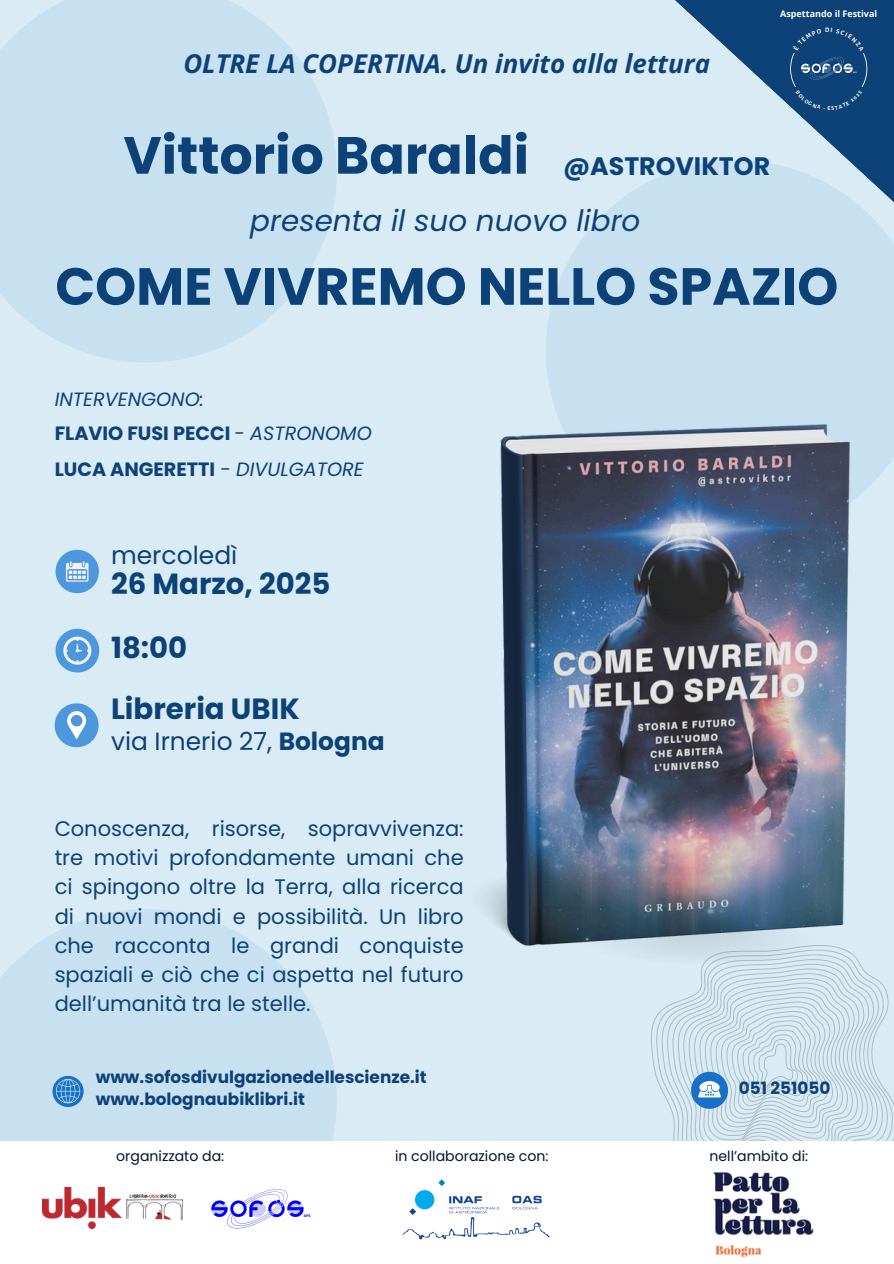
<style>
.page{position:relative;width:894px;height:1264px;background:#fff}
.page>*{position:absolute;margin:0;border:0;box-sizing:border-box;transform-origin:0 0}
.t1{font:700 52.2px "Poppins";color:#0d4278}
.t2{font:italic 29.4px "Poppins";color:#0d4278}
.t3{font:700 29.1px "Poppins";color:#0d4278}
.t4{font:italic 700 25.95px "Open Sans";color:#0d4278}
.t5{font:700 25.2px "Poppins";color:#0d4278}
.t6{font:24.9px "Poppins";color:#0d4278}
.t7{font:21px/29.2px "Poppins";color:#0d4278;text-align:justify}
.t8{font:700 19.2px "Poppins";color:#0d4278}
.t9{font:italic 19.2px "Poppins";color:#0d4278}
.t10{font:700 16.8px "Poppins";color:#0d4278}
.t11{font:14.1px "Poppins";color:#001430}
.t12{font:700 9px "Open Sans";color:#fff}
.s1{font-weight:400}
.s2{font-weight:400;font-style:italic}
.s3{font-weight:700}
</style>
<div class="page">
<div style="left:0;top:0;width:893px;height:1263px;background:#d9ecf6"></div>
<svg style="left:546px;top:174px;width:347px;height:337px;background:#c9e1f1"></svg>
<svg style="left:0;top:909px;width:337px;height:231px;background:#cae2f1"></svg>
<svg style="left:0;top:0;width:337px;height:362px;background:#cae2f1"></svg>
<svg style="left:654px;top:949px;width:239px;height:188px"></svg>
<svg style="left:659px;top:954px;width:230px;height:186px"></svg>
<svg style="left:665px;top:958px;width:219px;height:182px"></svg>
<img style="left:630px;top:945px;width:192px;height:21px">
<svg style="left:56px;top:550px;width:43px;height:43px"></svg>
<svg style="left:56px;top:629px;width:43px;height:43px"></svg>
<svg style="left:55px;top:703px;width:43px;height:44px"></svg>
<svg style="left:52px;top:1075px;width:32px;height:31px"></svg>
<svg style="left:670px;top:963px;width:209px;height:177px"></svg>
<img style="left:484px;top:424px;width:365px;height:521px">
<div style="left:0;top:1140px;width:893px;height:123px;background:#fff"></div>
<img style="left:43px;top:1187px;width:79px;height:41px">
<img style="left:211px;top:1189px;width:99px;height:39px">
<img style="left:402px;top:1179px;width:148px;height:61px">
<img style="left:713px;top:1172px;width:101px;height:85px">
<svg style="left:667px;top:0;width:226px;height:209px"></svg>
<img style="left:125px;top:1193px;width:58px;height:27px">
<svg style="left:789px;top:28px;width:78px;height:82px;background:#184b7e"></svg>
<p class="t4" style="left:183px;top:45px;width:528px">OLTRE LA COPERTINA. Un invito alla lettura</p>
<p class="t12" style="left:780px;top:8px;width:98px">Aspettando il Festival</p>
<h3 class="t1" style="left:123px;top:119px;width:407px">Vittorio Baraldi</h3>
<p class="t5" style="left:563px;top:148px;width:209px">@ASTROVIKTOR</p>
<p class="t2" style="left:250px;top:200px;width:391px">presenta il suo nuovo libro</p>
<p class="t1" style="left:55px;top:250px;width:784px">COME VIVREMO NELLO SPAZIO</p>
<p class="t9" style="left:55px;top:385px;width:151px">INTERVENGONO:</p>
<p class="t8" style="left:55px;top:419px;width:319px">FLAVIO FUSI PECCI <span class="s1">-</span> <span class="s2">ASTRONOMO</span></p>
<p class="t8" style="left:55px;top:456px;width:310px">LUCA ANGERETTI <span class="s1">-</span> <span class="s2">DIVULGATORE</span></p>
<p class="t6" style="left:111px;top:538px;width:128px">mercoledì</p>
<p class="t3" style="left:111px;top:563px;width:221px">26 Marzo, 2025</p>
<h3 class="t3" style="left:111px;top:627px;width:78px">18:00</h3>
<p class="t3" style="left:111px;top:688px;width:190px">Libreria UBIK</p>
<p class="t6" style="left:111px;top:724px;width:275px">via Irnerio 27, <span class="s3">Bologna</span></p>
<p class="t7" style="left:55px;top:813px;width:410px">Conoscenza, risorse, sopravvivenza: tre motivi profondamente umani che ci spingono oltre la Terra, alla ricerca di nuovi mondi e possibilità. Un libro che racconta le grandi conquiste spaziali e ciò che ci aspetta nel futuro dell’umanità tra le stelle.</p>
<p class="t10" style="left:96px;top:1064px;width:332px">www.sofosdivulgazionedellescienze.it</p>
<p class="t10" style="left:96px;top:1087px;width:211px">www.bolognaubiklibri.it</p>
<p class="t10" style="left:738px;top:1076px;width:93px">051 251050</p>
<p class="t11" style="left:116px;top:1146px;width:109px">organizzato da:</p>
<p class="t11" style="left:395px;top:1146px;width:155px">in collaborazione con:</p>
<p class="t11" style="left:709px;top:1146px;width:100px">nell’ambito di:</p>
</div>
